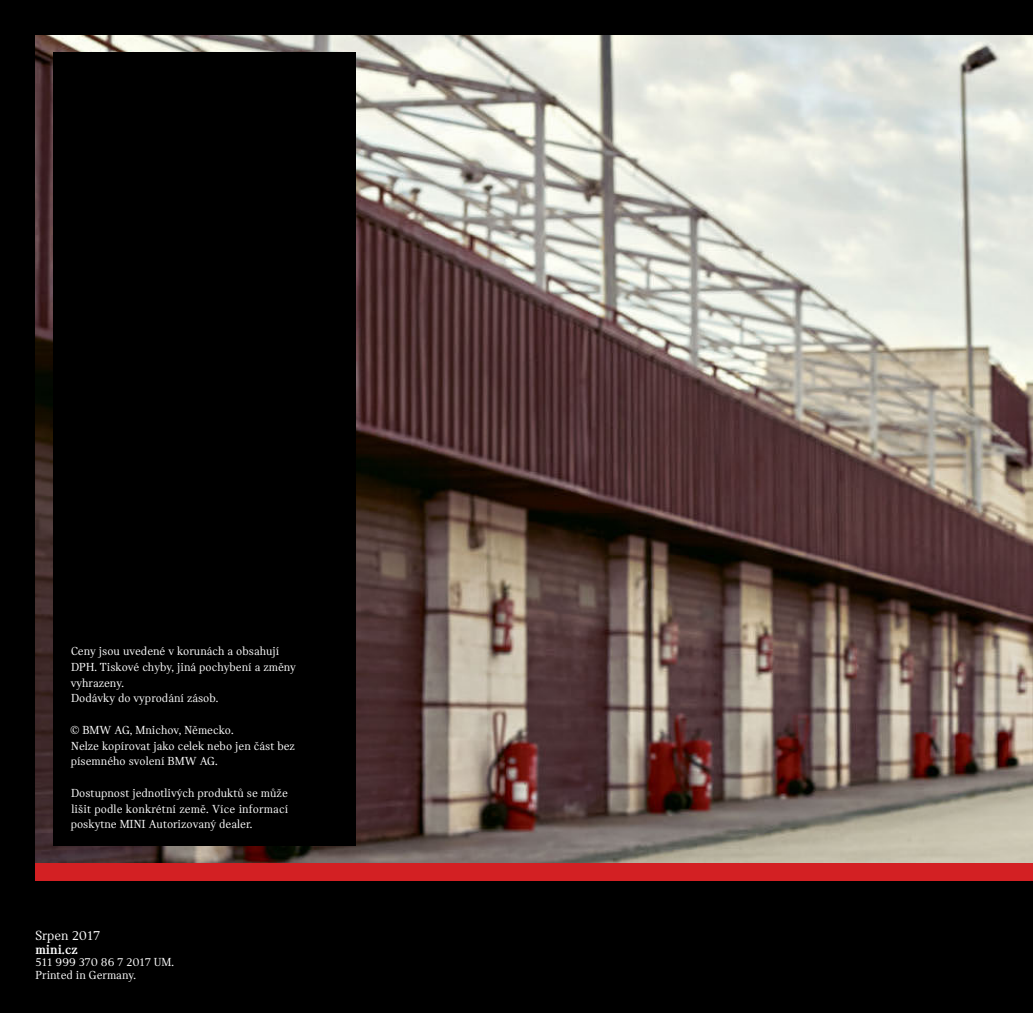
<style>
.page{position:relative;width:1033px;height:1013px;background:#fff}
.page>*{position:absolute;margin:0;border:0;box-sizing:border-box;transform-origin:0 0}
.t1{font:14px "MINI Serif Regular 7";color:#fff}
.t2{font:700 14px "MINI Serif";color:#fff}
.t3{font:12.25px/15.8px "MINI Serif Regular 7";color:#fff}
</style>
<div class="page">
<div style="left:1px;top:1px;width:1031px;height:1011px;background:#000"></div>
<img style="left:35px;top:35px;width:997px;height:827px">
<div style="left:35px;top:862px;width:997px;height:18px;background:#d32023"></div>
<div style="left:53px;top:53px;width:302px;height:792px;background:#000"></div>
<p class="t3" style="left:71px;top:643px;width:227px">Ceny jsou uvedené v korunách a obsahují<br>DPH. Tiskové chyby, jiná pochybení a změny vyhrazeny.<br>Dodávky do vyprodání zásob.</p>
<p class="t3" style="left:70px;top:721px;width:226px">© BMW AG, Mnichov, Německo.<br>Nelze kopírovat jako celek nebo jen část bez písemného svolení BMW AG.</p>
<p class="t3" style="left:71px;top:784px;width:219px;text-align:justify">Dostupnost jednotlivých produktů se může lišit podle konkrétní země. Více informací poskytne MINI Autorizovaný dealer.</p>
<p class="t1" style="left:35px;top:927px;width:66px">Srpen 2017</p>
<p class="t2" style="left:35px;top:941px;width:44px">mini.cz</p>
<p class="t3" style="left:35px;top:956px;width:140px;line-height:12.2px">511 999 370 86 7 2017 UM.<br>Printed in Germany.</p>
</div>
